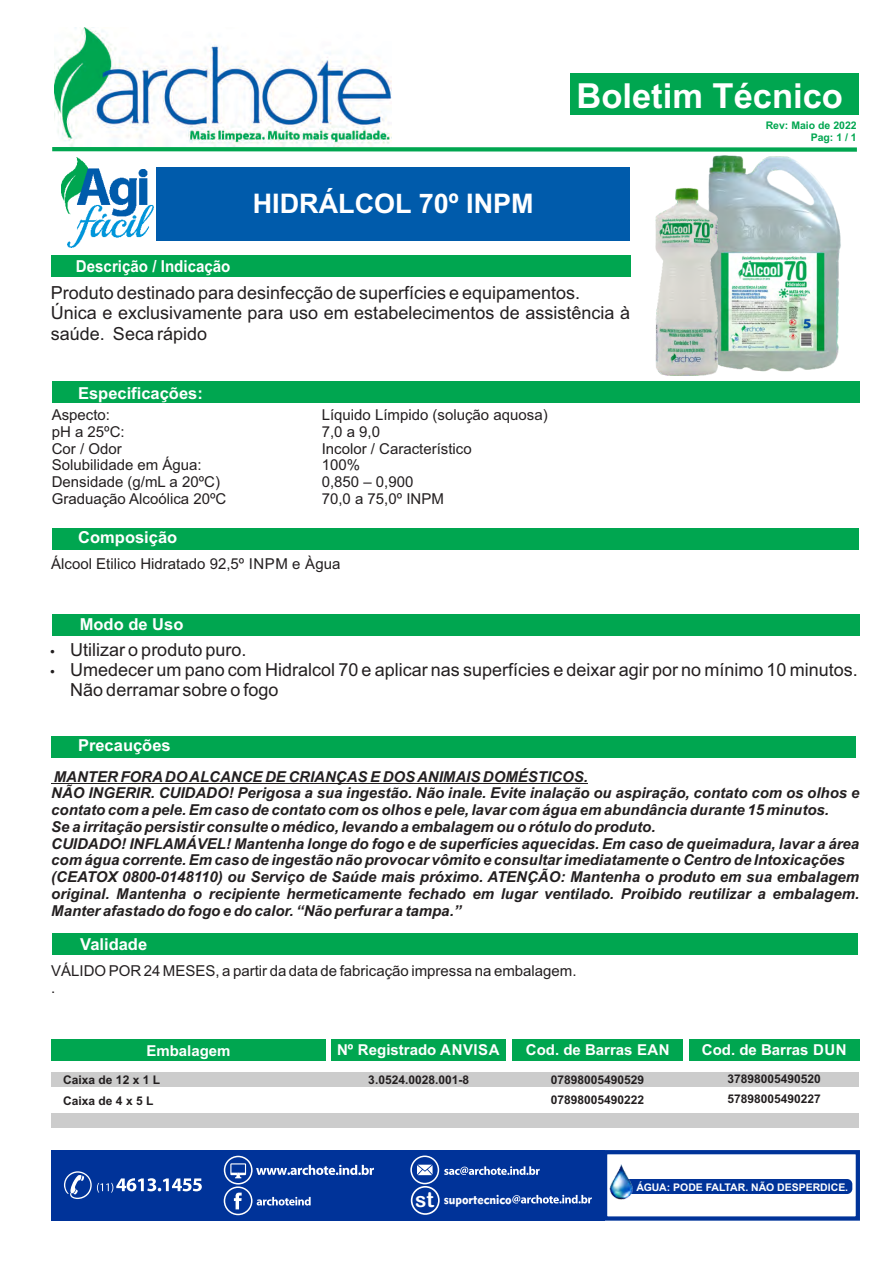
<style>
.page{position:relative;width:893px;height:1263px;background:#fff}
.page>*{position:absolute;margin:0;border:0;box-sizing:border-box;transform-origin:0 0}
.t1{font:700 34.5px "Arial";color:#fff}
.t2{font:700 27px "Arial";color:#fff}
.t3{font:18px/20.1px "Arial";color:#231f20}
.t4{font:700 16.5px "Arial";color:#fff}
.t5{font:700 16.5px "Arial";color:#fff;scale:.92 1}
.t6{font:italic 700 15px/16.8px "Arial";color:#231f20}
.t7{font:15px/16.8px "Arial";color:#231f20}
.t8{font:700 15px "Arial";color:#fff}
.t9{font:13.5px "Geometric 415 BT Black A";color:#fff;scale:.89 1}
.t10{font:700 12px/20.7px "Arial";color:#231f20}
.t11{font:700 10.5px "Arial";color:#fff}
.t12{font:700 10.5px/11.7px "Arial";color:#00a650;text-align:right}
.s1{font-family:"Arial Rounded MT Bold";font-size:21px}
</style>
<div class="page">
<div style="left:52px;top:1114px;width:807px;height:14px;background:#ccc"></div>
<div style="left:52px;top:1072px;width:807px;height:15px;background:#ccc"></div>
<div style="left:52px;top:382px;width:807px;height:21px;background:#00a650"></div>
<div style="left:52px;top:528px;width:807px;height:21px;background:#00a650"></div>
<div style="left:156px;top:167px;width:474px;height:73px;background:#005bab"></div>
<div style="left:52px;top:147px;width:805px;height:5px;background:#00a650"></div>
<div style="left:52px;top:255px;width:579px;height:21px;background:#00a650"></div>
<div style="left:51px;top:736px;width:805px;height:21px;background:#00a650"></div>
<div style="left:52px;top:614px;width:807px;height:21px;background:#00a650"></div>
<img style="left:54px;top:27px;width:337px;height:120px">
<div style="left:51px;top:1039px;width:275px;height:21px;background:#00a650"></div>
<div style="left:512px;top:1039px;width:171px;height:21px;background:#00a650"></div>
<div style="left:689px;top:1039px;width:170px;height:22px;background:#00a650"></div>
<div style="left:331px;top:1039px;width:175px;height:22px;background:#00a650"></div>
<div style="left:52px;top:934px;width:805px;height:21px;background:#00a650"></div>
<div style="left:570px;top:74px;width:288px;height:41px;background:#00a650"></div>
<div style="left:51px;top:1150px;width:554px;height:71px;background:#039"></div>
<svg style="left:64px;top:1171px;width:138px;height:28px"></svg>
<svg style="left:410px;top:1155px;width:130px;height:29px"></svg>
<svg style="left:224px;top:1156px;width:150px;height:59px"></svg>
<div style="left:619px;top:1179px;width:233px;height:15px;background:#039;border-radius:5px"></div>
<img style="left:609px;top:1164px;width:24px;height:35px">
<div style="left:603px;top:1150px;width:257px;height:71px;border:4px solid #039"></div>
<div style="left:411px;top:1186px;width:29px;height:29px;border:2px solid #fff;border-radius:50%"></div>
<svg style="left:512px;top:1195px;width:80px;height:8px"></svg>
<hr style="left:51px;top:783px;width:537px;height:1px;background:#231f20">
<img style="left:62px;top:157px;width:92px;height:91px">
<img style="left:697px;top:151px;width:154px;height:221px">
<img style="left:647px;top:184px;width:77px;height:198px">
<h1 class="t1" style="left:576px;top:83px;width:268px">Boletim Técnico</h1>
<h2 class="t2" style="left:253px;top:193px;width:282px">HIDRÁLCOL 70º INPM</h2>
<p class="t5" style="left:76px;top:260px;width:170px">Descrição / Indicação</p>
<p class="t3" style="left:51px;top:285px;width:581px">Produto destinado para desinfecção de superfícies e equipamentos.<br>Única e exclusivamente para uso em estabelecimentos de assistência à saúde. Seca rápido</p>
<p class="t4" style="left:78px;top:387px;width:126px">Especificações:</p>
<p class="t7" style="left:52px;top:408px;width:60px">Aspecto:</p>
<p class="t7" style="left:322px;top:408px;width:227px">Líquido Límpido (solução aquosa)</p>
<p class="t7" style="left:52px;top:425px;width:75px">pH a 25ºC:</p>
<p class="t7" style="left:322px;top:425px;width:60px">7,0 a 9,0</p>
<p class="t7" style="left:52px;top:441px;width:72px">Cor / Odor</p>
<p class="t7" style="left:322px;top:441px;width:152px">Incolor / Característico</p>
<p class="t7" style="left:52px;top:458px;width:152px">Solubilidade em Água:</p>
<p class="t7" style="left:322px;top:458px;width:40px">100%</p>
<p class="t7" style="left:52px;top:475px;width:170px">Densidade (g/mL a 20ºC)</p>
<p class="t7" style="left:322px;top:475px;width:93px">0,850 – 0,900</p>
<p class="t7" style="left:52px;top:492px;width:176px">Graduação Alcoólica 20ºC</p>
<p class="t7" style="left:322px;top:492px;width:124px">70,0 a 75,0º INPM</p>
<p class="t4" style="left:78px;top:531px;width:101px">Composição</p>
<p class="t7" style="left:51px;top:557px;width:291px">Álcool Etilico Hidratado 92,5º INPM e Àgua</p>
<p class="t12" style="left:766px;top:121px;width:93px">Rev: Maio de 2022<br>Pag: 1 / 1</p>
<p class="t4" style="left:80px;top:618px;width:105px">Modo de Uso</p>
<p class="t3" style="left:70px;top:641px;width:789px">Utilizar o produto puro.<br>Umedecer um pano com Hidralcol 70 e aplicar nas superfícies e deixar agir por no mínimo 10 minutos.<br>Não derramar sobre o fogo</p>
<p class="t4" style="left:78px;top:739px;width:94px">Precauções</p>
<p class="t6" style="left:51px;top:769px;width:810px">MANTER FORA DO ALCANCE DE CRIANÇAS E DOS ANIMAIS DOMÉSTICOS.<br>NÃO INGERIR. CUIDADO! Perigosa a sua ingestão. Não inale. Evite inalação ou aspiração, contato com os olhos e contato com a pele. Em caso de contato com os olhos e pele, lavar com água em abundância durante 15 minutos.<br>Se a irritação persistir consulte o médico, levando a embalagem ou o rótulo do produto.<br>CUIDADO! INFLAMÁVEL! Mantenha longe do fogo e de superfícies aquecidas. Em caso de queimadura, lavar a área com água corrente. Em caso de ingestão não provocar vômito e consultar imediatamente o Centro de Intoxicações (CEATOX 0800-0148110) ou Serviço de Saúde mais próximo. ATENÇÃO: Mantenha o produto em sua embalagem original. Mantenha o recipiente hermeticamente fechado em lugar ventilado. Proibido reutilizar a embalagem.<br>Manter afastado do fogo e do calor. “Não perfurar a tampa.”</p>
<p class="t4" style="left:80px;top:938px;width:68px">Validade</p>
<p class="t7" style="left:51px;top:964px;width:527px">VÁLIDO POR 24 MESES, a partir da data de fabricação impressa na embalagem. .</p>
<p class="t8" style="left:146px;top:1045px;width:86px">Embalagem</p>
<p class="t8" style="left:337px;top:1044px;width:164px">Nº Registrado ANVISA</p>
<p class="t8" style="left:526px;top:1044px;width:145px">Cod. de Barras EAN</p>
<p class="t8" style="left:702px;top:1044px;width:146px">Cod. de Barras DUN</p>
<p class="t10" style="left:63px;top:1070px;width:98px">Caixa de 12 x 1 L<br>Caixa de 4 x 5 L</p>
<p class="t10" style="left:368px;top:1070px;width:102px">3.0524.0028.001-8</p>
<p class="t9" style="left:415px;top:1193px;width:110px"><span class="s1">st</span> suportecnico</p>
<p class="t10" style="left:551px;top:1070px;width:95px">07898005490529<br>07898005490222</p>
<p class="t10" style="left:727px;top:1069px;width:95px">37898005490520<br>57898005490227</p>
<p class="t11" style="left:636px;top:1184px;width:213px">ÁGUA: PODE FALTAR. NÃO DESPERDICE.</p>
</div>
